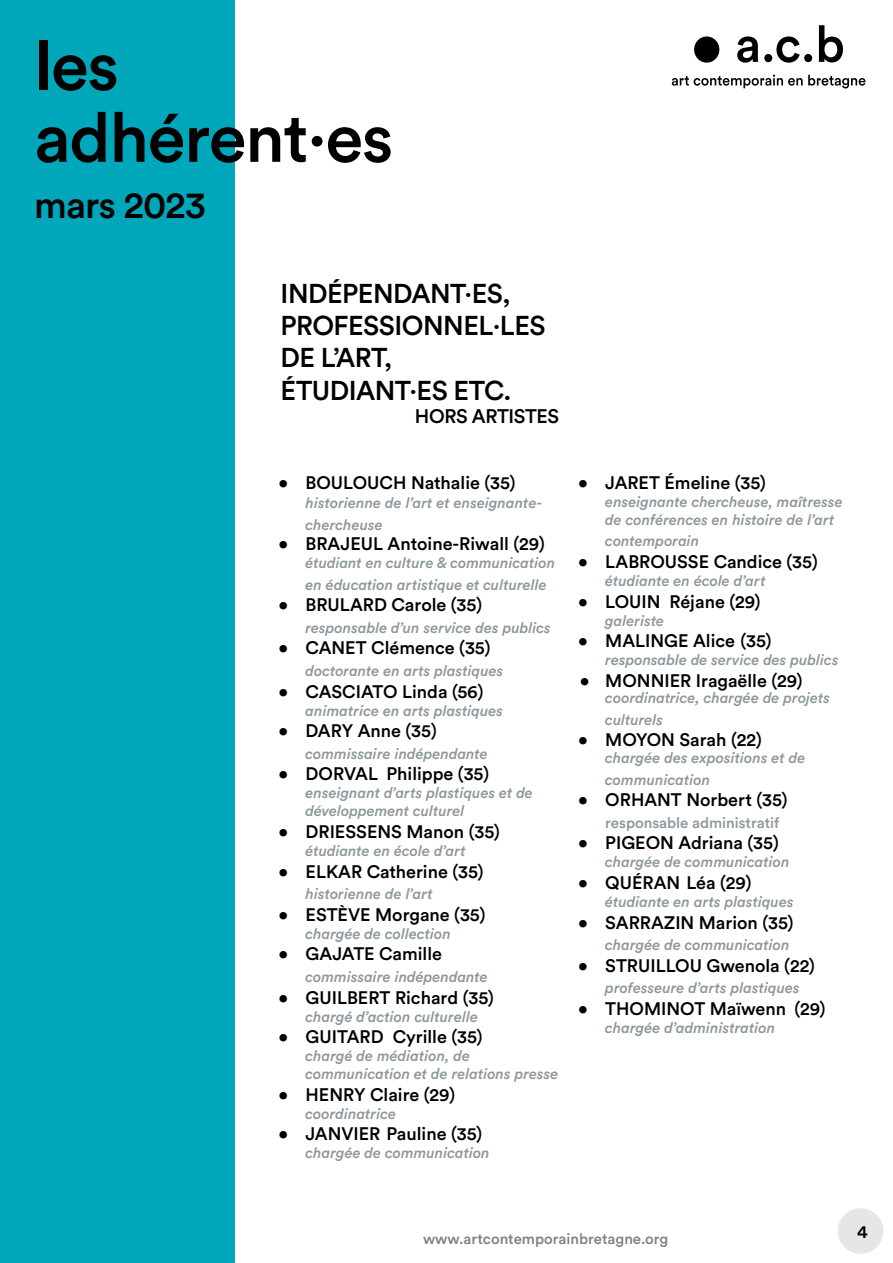
<style>
.page{position:relative;width:893px;height:1263px;background:#fff}
.page>*{position:absolute;margin:0;border:0;box-sizing:border-box;transform-origin:0 0}
.t1{font:500 69px/72px "Circular Std";letter-spacing:-.02em;color:#000}
.t2{font:500 37.5px "Circular Std";letter-spacing:-.02em;color:#000}
.t3{font:500 27px/32.4px "Circular Std";letter-spacing:-.02em;color:#000}
.t4{font:500 19.5px "Circular Std";letter-spacing:-.02em;color:#000}
.t5{font:500 18px "Circular Std";color:#000}
.t6{font:italic 500 15px/21.6px "Circular Std";color:#8d979c}
.t7{font:500 15px "Circular Std";color:#000}
.t8{font:500 15px "Circular Std";color:#8d979c}
.t9{font:italic 500 14.85px/21.6px "Circular Std";color:#8d979c}
</style>
<div class="page">
<div style="left:838px;top:1209px;width:45px;height:44px;background:#e6e6e6;border-radius:50%"></div>
<div style="left:838px;top:1208px;width:45px;height:46px;border:2px solid #000;border-radius:50%"></div>
<div style="left:0;top:0;width:234px;height:1263px;background:#00a6ba"></div>
<div style="left:694px;top:36px;width:25px;height:27px;background:#000;border-radius:50%"></div>
<svg style="left:764px;top:25px;width:79px;height:38px"></svg>
<svg style="left:737px;top:36px;width:21px;height:27px"></svg>
<svg style="left:672px;top:75px;width:193px;height:13px"></svg>
<h1 class="t1" style="left:34px;top:28px;width:361px">les adhérent·es</h1>
<h2 class="t2" style="left:34px;top:181px;width:173px">mars 2023</h2>
<h3 class="t3" style="left:281px;top:276px;width:267px">I NDÉPENDANT·ES,<br>PROFESSIONNEL·LES<br>DE L’ART,<br>ÉTUDIANT·ES ETC.</h3>
<h3 class="t4" style="left:415px;top:404px;width:146px">HORS ARTISTES</h3>
<p class="t5" style="left:279px;top:471px;width:52px">• BOULOU</p>
<p class="t5" style="left:379px;top:471px;width:138px">CH Nathalie (35)</p>
<p class="t9" style="left:306px;top:492px;width:238px">historienne de l’art et enseignante&shy;chercheuse</p>
<p class="t5" style="left:279px;top:532px;width:268px">• BRAJEUL Antoine-Riwall (29)</p>
<p class="t6" style="left:306px;top:551px;width:251px">étudiant en culture &amp; communication en éducation artistique et culturelle</p>
<p class="t5" style="left:279px;top:593px;width:50px">• BRUL</p>
<p class="t5" style="left:350px;top:593px;width:133px">ARD Carole (35)</p>
<p class="t6" style="left:306px;top:616px;width:247px">responsable d’un service des publics</p>
<p class="t5" style="left:279px;top:637px;width:214px">• CANET Clémence (35)</p>
<p class="t6" style="left:306px;top:659px;width:199px">doctorante en arts plastiques</p>
<p class="t5" style="left:279px;top:680px;width:206px">• CASCIATO Linda (56)</p>
<p class="t6" style="left:306px;top:699px;width:199px">animatrice en arts plastiques</p>
<p class="t5" style="left:279px;top:719px;width:160px">• DARY Anne (35)</p>
<p class="t6" style="left:306px;top:742px;width:184px">commissaire indépendante</p>
<p class="t5" style="left:279px;top:763px;width:212px">• DORVAL Philippe (35)</p>
<p class="t6" style="left:306px;top:784px;width:229px;line-height:18px">enseignant d’arts plastiques et de développement culturel</p>
<p class="t5" style="left:279px;top:820px;width:223px">• DRI ESSENS Manon (35)</p>
<p class="t6" style="left:306px;top:839px;width:162px">étudiante en école d’art</p>
<p class="t5" style="left:279px;top:860px;width:207px">• ELKAR Catherine (35)</p>
<p class="t6" style="left:306px;top:883px;width:129px">historienne de l’art</p>
<p class="t5" style="left:279px;top:903px;width:208px">• ESTÈVE Morgane (35)</p>
<p class="t6" style="left:306px;top:922px;width:147px">chargée de collection</p>
<p class="t5" style="left:279px;top:943px;width:165px">• GAJATE Camille</p>
<p class="t6" style="left:306px;top:965px;width:184px">commissaire indépendante</p>
<p class="t5" style="left:279px;top:986px;width:217px">• GUILBERT Richard (35)</p>
<p class="t6" style="left:306px;top:1005px;width:174px">chargé d’action culturelle</p>
<p class="t5" style="left:279px;top:1025px;width:206px">• GUITARD Cyrille (35)</p>
<p class="t6" style="left:306px;top:1046px;width:254px;line-height:18px">chargé de médiation, de communication et de relations presse</p>
<p class="t5" style="left:279px;top:1083px;width:178px">• HENRY Claire (29)</p>
<p class="t6" style="left:306px;top:1102px;width:92px">coordinatrice</p>
<p class="t5" style="left:279px;top:1123px;width:205px">• JANVI ER Pauline (35)</p>
<p class="t6" style="left:306px;top:1142px;width:186px">chargée de communication</p>
<p class="t5" style="left:578px;top:471px;width:189px">• JARET Émeline (35)</p>
<p class="t6" style="left:605px;top:492px;width:239px;line-height:18px">enseignante chercheuse, maîtresse de conférences en histoire de l’art</p>
<p class="t6" style="left:605px;top:530px;width:96px">contemporain</p>
<p class="t5" style="left:578px;top:550px;width:74px">• LABROU</p>
<p class="t5" style="left:677px;top:550px;width:142px">SSE Candice (35)</p>
<p class="t6" style="left:605px;top:569px;width:162px">étudiante en école d’art</p>
<p class="t5" style="left:578px;top:590px;width:38px">• LOUI</p>
<p class="t5" style="left:647px;top:590px;width:115px">N Réjane (29)</p>
<p class="t6" style="left:605px;top:609px;width:60px">galeriste</p>
<p class="t5" style="left:578px;top:629px;width:195px">• MALI NGE Alice (35)</p>
<p class="t6" style="left:605px;top:649px;width:235px">responsable de service des publics</p>
<p class="t5" style="left:580px;top:669px;width:224px">• MONNI ER I ragaëlle (29)</p>
<p class="t6" style="left:605px;top:687px;width:226px">coordinatrice, chargée de projets culturels</p>
<p class="t5" style="left:578px;top:729px;width:185px">• MOYON Sarah (22)</p>
<p class="t6" style="left:605px;top:746px;width:202px">chargée des expositions et de communication</p>
<p class="t5" style="left:578px;top:788px;width:211px">• OR HANT Norbert (35)</p>
<p class="t8" style="left:605px;top:813px;width:176px">responsable administratif</p>
<p class="t5" style="left:578px;top:832px;width:202px">• PIGEON Adriana (35)</p>
<p class="t6" style="left:605px;top:851px;width:186px">chargée de communication</p>
<p class="t5" style="left:578px;top:871px;width:175px">• QUÉRAN Léa (29)</p>
<p class="t6" style="left:605px;top:890px;width:190px">étudiante en arts plastiques</p>
<p class="t5" style="left:578px;top:911px;width:217px">• SARRAZI N Marion (35)</p>
<p class="t6" style="left:605px;top:934px;width:186px">chargée de communication</p>
<p class="t5" style="left:578px;top:954px;width:60px">• STRUILLOU</p>
<p class="t5" style="left:706px;top:954px;width:110px">Gwenola (22)</p>
<p class="t6" style="left:605px;top:977px;width:196px">professeure d’arts plastiques</p>
<p class="t5" style="left:578px;top:997px;width:249px">• THOMI NOT Maïwenn (29)</p>
<p class="t6" style="left:605px;top:1016px;width:171px">chargée d’administration</p>
<p class="t7" style="left:423px;top:1230px;width:247px">www.artcontemporainbretagne.org</p>
<p class="t5" style="left:857px;top:1220px;width:12px">4</p>
</div>
